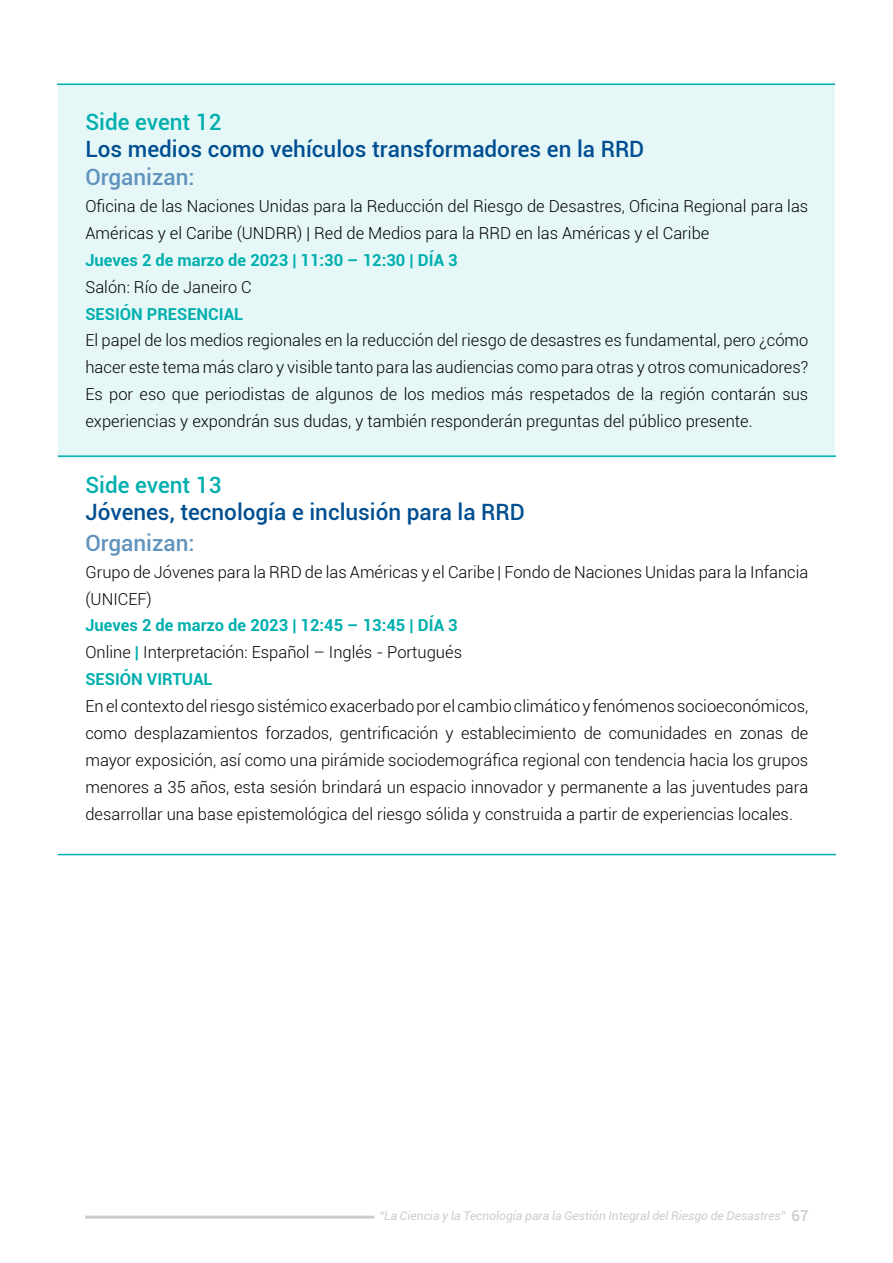
<style>
.page{position:relative;width:893px;height:1263px;background:#fff}
.page>*{position:absolute;margin:0;border:0;box-sizing:border-box;transform-origin:0 0}
.t1{font:500 22.5px "Roboto";color:#004f91}
.t2{font:500 22.5px "Roboto";color:#00afae}
.t3{font:500 22.5px "Roboto";color:#6093bd}
.t4{font:300 16.5px/27px "Roboto";color:#000}
.t5{font:700 16.5px/27px "Roboto";color:#00afae}
.t6{font:italic 12px "Roboto";color:#ccc}
.s1{font-weight:300;color:#000}
.s2{font-weight:500;font-style:normal;font-size:15px}
</style>
<div class="page">
<hr style="left:58px;top:854px;width:778px;height:1px;background:#00afae">
<div style="left:59px;top:84px;width:776px;height:375px;background:#e6f7f7"></div>
<hr style="left:58px;top:455px;width:778px;height:2px;background:#00afae">
<hr style="left:57px;top:84px;width:778px;height:1px;background:#00afae">
<hr style="left:85px;top:1215px;width:289px;height:3px;background:#ccc">
<h1 class="t2" style="left:85px;top:106px;width:138px">Side event 12</h1>
<h1 class="t1" style="left:85px;top:133px;width:560px">Los medios como vehículos transformadores en la RRD</h1>
<h1 class="t3" style="left:85px;top:162px;width:111px">Organizan:</h1>
<p class="t4" style="left:85px;top:192px;width:724px">Oficina de las Naciones Unidas para la Reducción del Riesgo de Desastres, Oficina Regional para las<br>Américas y el Caribe (UNDRR) | Red de Medios para la RRD en las Américas y el Caribe</p>
<p class="t5" style="left:85px;top:246px;width:374px">Jueves 2 de marzo de 2023 | 11:30 – 12:30 | DÍA 3</p>
<p class="t4" style="left:85px;top:273px;width:168px">Salón: Río de Janeiro C</p>
<p class="t5" style="left:85px;top:300px;width:159px">SESIÓN PRESENCIAL</p>
<p class="t4" style="left:85px;top:326px;width:724px;text-align:justify">El papel de los medios regionales en la reducción del riesgo de desastres es fundamental, pero ¿cómo hacer este tema más claro y visible tanto para las audiencias como para otras y otros comunicadores?<br>Es por eso que periodistas de algunos de los medios más respetados de la región contarán sus experiencias y expondrán sus dudas, y también responderán preguntas del público presente.</p>
<h1 class="t2" style="left:85px;top:469px;width:138px">Side event 13</h1>
<h1 class="t1" style="left:85px;top:496px;width:441px">Jóvenes, tecnología e inclusión para la RRD</h1>
<h1 class="t3" style="left:85px;top:527px;width:111px">Organizan:</h1>
<p class="t4" style="left:85px;top:558px;width:724px">Grupo de Jóvenes para la RRD de las Américas y el Caribe | Fondo de Naciones Unidas para la Infancia (UNICEF)</p>
<p class="t5" style="left:85px;top:611px;width:378px">Jueves 2 de marzo de 2023 | 12:45 – 13:45 | DÍA 3<br><span class="s1">Online</span> | <span class="s1">Interpretación: Español – Inglés - Portugués<br></span>SESIÓN VIRTUAL</p>
<p class="t4" style="left:85px;top:692px;width:724px;text-align:justify">En el contexto del riesgo sistémico exacerbado por el cambio climático y fenómenos socioeconómicos, como desplazamientos forzados, gentrificación y establecimiento de comunidades en zonas de mayor exposición, así como una pirámide sociodemográfica regional con tendencia hacia los grupos menores a 35 años, esta sesión brindará un espacio innovador y permanente a las juventudes para desarrollar una base epistemológica del riesgo sólida y construida a partir de experiencias locales.</p>
<p class="t6" style="left:379px;top:1208px;width:431px">“La Ciencia y la Tecnología para la Gestión Integral del Riesgo de Desastres” <span class="s2">67</span></p>
</div>
